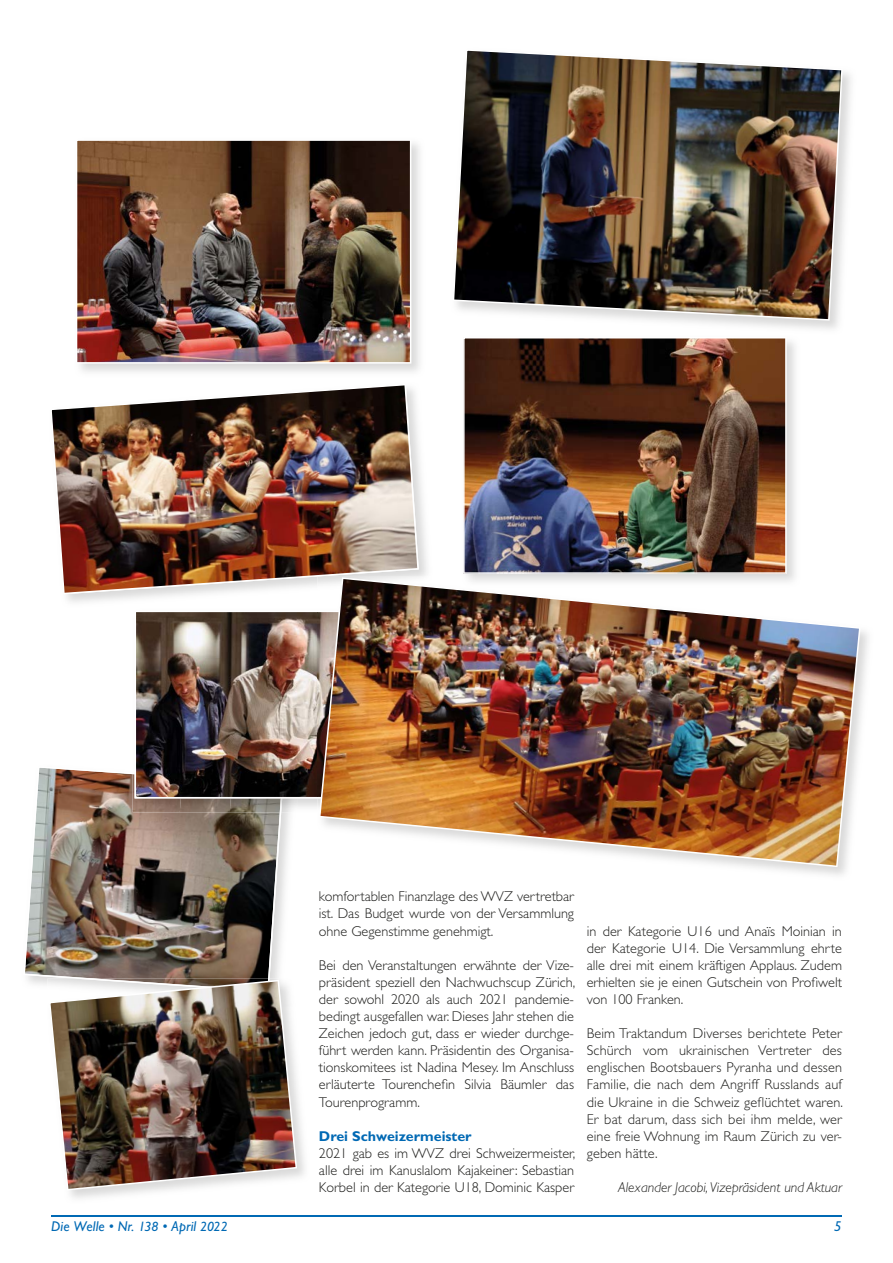
<style>
.page{position:relative;width:893px;height:1263px;background:#fff}
.page>*{position:absolute;margin:0;border:0;box-sizing:border-box;transform-origin:0 0}
.t1{font:300 14.25px/17.1px "Gill Sans Std";color:#1d1d1b;text-align:justify}
.t2{font:italic 300 14.25px "Gill Sans Std";color:#1d1d1b}
.t3{font:italic 14.25px "Gill Sans Std";letter-spacing:.015em;color:#0069b4}
.t4{font:700 14.25px "Gill Sans Std";color:#0069b4}
.s1{font-size:13.5px}
</style>
<div class="page">
<hr style="left:51px;top:1215px;width:791px;height:1px;background:#0069b4">
<img style="left:463px;top:337px;width:324px;height:237px">
<img style="left:80px;top:143px;width:340px;height:229px">
<img style="left:77px;top:140px;width:334px;height:224px">
<img style="left:24px;top:767px;width:259px;height:220px">
<img style="left:453px;top:50px;width:390px;height:271px">
<img style="left:132px;top:767px;width:165px;height:45px">
<img style="left:132px;top:773px;width:150px;height:39px">
<img style="left:135px;top:612px;width:183px;height:186px">
<img style="left:51px;top:384px;width:368px;height:210px">
<img style="left:318px;top:612px;width:1px;height:185px">
<img style="left:318px;top:576px;width:115px;height:32px">
<img style="left:319px;top:577px;width:542px;height:290px">
<img style="left:72px;top:978px;width:198px;height:2px">
<img style="left:49px;top:980px;width:248px;height:210px">
<p class="t1" style="left:319px;top:888px;width:257px">komfortablen Finanzlage des WVZ vertretbar ist. Das Budget wurde von der Versammlung ohne Gegenstimme genehmigt.</p>
<p class="t1" style="left:319px;top:956px;width:258px">Bei den Veranstaltungen erwähnte der Vize&shy;präsident speziell den Nachwuchscup Zürich, der sowohl 2020 als auch 2021 pandemie&shy;bedingt ausgefallen war. Dieses Jahr stehen die Zeichen jedoch gut, dass er wieder durchge&shy;führt werden kann. Präsidentin des Organisa&shy;tionskomitees ist Nadina Mesey. Im Anschluss erläuterte Tourenchefin Silvia Bäumler das Tourenprogramm.</p>
<p class="t4" style="left:319px;top:1127px;width:154px">Drei Schweizermeister</p>
<p class="t1" style="left:319px;top:1145px;width:258px">2021 gab es im WVZ drei Schweizermeister, alle drei im Kanuslalom Kajakeiner: Sebastian Korbel in der Kategorie U18, Dominic Kasper</p>
<p class="t1" style="left:587px;top:922px;width:257px">in der Kategorie U16 und Anaïs Moinian in der Kategorie U14. Die Versammlung ehrte alle drei mit einem kräftigen Applaus. Zudem erhielten sie je einen Gutschein von Profiwelt von 100 Franken.</p>
<p class="t1" style="left:587px;top:1025px;width:258px">Beim Traktandum Diverses berichtete Peter Schürch vom ukrainischen Vertreter des englischen Bootsbauers Pyranha und dessen Familie, die nach dem Angriff Russlands auf die Ukraine in die Schweiz geflüchtet waren.<br>Er bat darum, dass sich bei ihm melde, wer eine freie Wohnung im Raum Zürich zu ver&shy;geben hätte.</p>
<p class="t2" style="left:618px;top:1179px;width:225px">Alexander Jacobi, Vizepräsident und Aktuar</p>
<p class="t3" style="left:51px;top:1218px;width:178px">Die Welle • Nr. <span class="s1">138</span> • April <span class="s1">2022</span></p>
<p class="t3" style="left:834px;top:1218px;width:9px">5</p>
</div>
